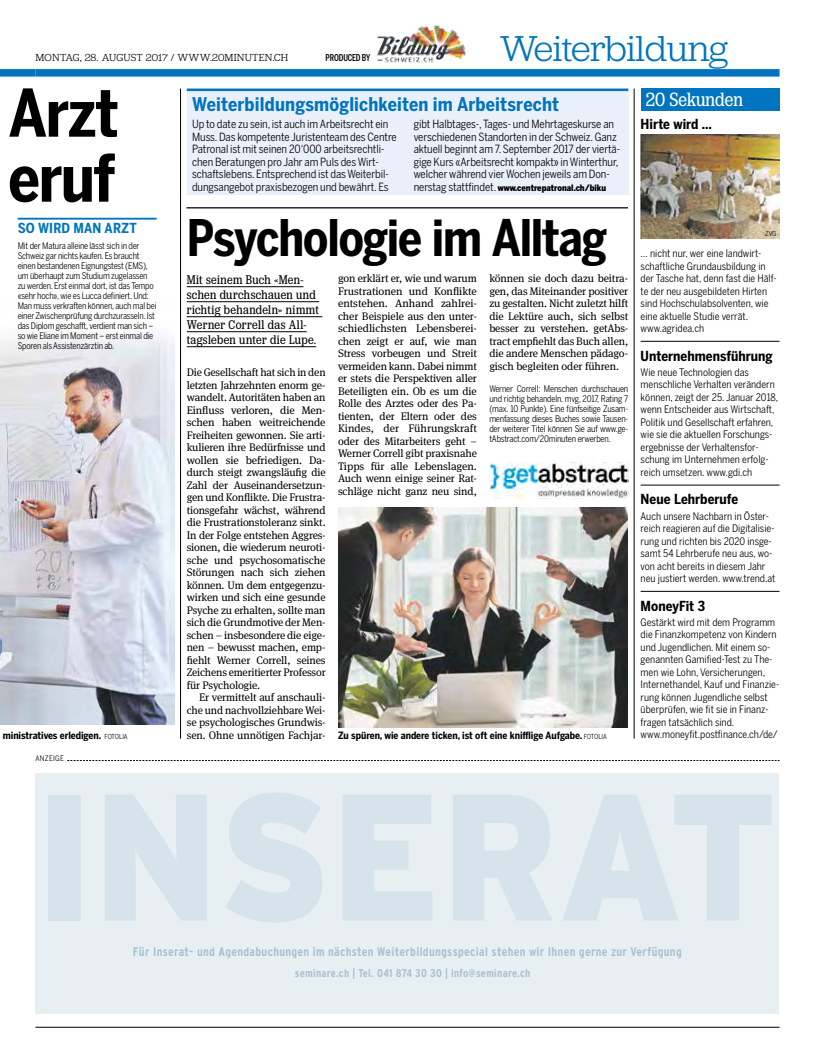
<style>
.page{position:relative;width:815px;height:1063px;background:#fff}
.page>*{position:absolute;margin:0;border:0;box-sizing:border-box;transform-origin:0 0}
.t1{font:700 65px/65px "Benton Sans Cond";letter-spacing:-.02em;color:#000}
.t2{font:700 50px "Benton Sans Cond";letter-spacing:-.025em;color:#000}
.t3{font:300 37.5px "Jubilat";letter-spacing:-.01em;color:#0074be}
.t4{font:20px "Jubilat Cond";color:#fff}
.t5{font:700 18.75px "Benton Sans Cond";letter-spacing:.01em;color:#0074be}
.t6{font:700 13.75px "Benton Sans Cond";color:#000}
.t7{font:700 13.75px "Benton Sans Cond";letter-spacing:.015em;color:#0074be}
.t8{font:13.12px/15px "Jubilat Cond";letter-spacing:.025em;color:#000}
.t9{font:700 condensed 12.5px "Interstate";letter-spacing:.025em;color:#a8c1cf}
.t10{font:11.25px/12.5px "Benton Sans Cond";letter-spacing:-.005em;color:#000}
.t11{font:700 condensed 11.25px "Interstate";letter-spacing:.025em;color:#a8c1cf}
.t12{font:11px/12.5px "Meta Serif OT";letter-spacing:-.01em;color:#000;text-align:justify}
.t13{font:300 10.62px "Jubilat";letter-spacing:.02em;color:#000}
.t14{font:10.25px/12.5px "Benton Sans Cond";color:#000}
.t15{font:700 10px "Benton Sans Cond";letter-spacing:-.005em;color:#000}
.t16{font:500 9.38px "Benton Sans Comp";letter-spacing:-.015em;color:#000}
.t17{font:9px/10px "Benton Sans Cond";letter-spacing:-.02em;color:#000;text-align:justify}
.t18{font:900 8.75px "Benton Sans Cond";color:#000}
.t19{font:7.5px "Benton Sans Cond";letter-spacing:.04em;color:#000}
.t20{font:6.88px "Benton Sans Cond";color:#000}
.s1{font-weight:400;font-size:11.25px}
.s2{font-weight:400;font-size:6.88px}
</style>
<div class="page">
<div style="left:35px;top:69px;width:745px;height:8px;background:#0074be"></div>
<div style="left:0;top:69px;width:35px;height:8px;background:#0074be"></div>
<div style="left:641px;top:89px;width:139px;height:22px;background:#0074be"></div>
<hr style="left:641px;top:341px;width:139px;height:1px;background:#000">
<hr style="left:641px;top:485px;width:139px;height:1px;background:#000">
<hr style="left:641px;top:591px;width:139px;height:1px;background:#000">
<svg style="left:67px;top:760px;width:713px;height:1px"></svg>
<hr style="left:634px;top:89px;width:1px;height:650px;background:#000">
<hr style="left:180px;top:89px;width:1px;height:650px;background:#000">
<div style="left:187px;top:89px;width:441px;height:106px;background:#e9f0fa"></div>
<hr style="left:187px;top:89px;width:441px;height:2px;background:#0074be">
<hr style="left:187px;top:286px;width:116px;height:1px;background:#000">
<hr style="left:187px;top:301px;width:132px;height:1px;background:#000">
<hr style="left:187px;top:316px;width:135px;height:1px;background:#000">
<hr style="left:187px;top:331px;width:120px;height:1px;background:#000">
<hr style="left:187px;top:346px;width:129px;height:1px;background:#000">
<hr style="left:186px;top:207px;width:442px;height:1px;background:#000">
<img style="left:489px;top:462px;width:139px;height:36px">
<img style="left:338px;top:507px;width:290px;height:220px">
<img style="left:0;top:330px;width:174px;height:394px">
<hr style="left:18px;top:218px;width:139px;height:2px;background:#0074be">
<hr style="left:35px;top:1027px;width:745px;height:1px;background:#000">
<img style="left:377px;top:24px;width:89px;height:39px">
<img style="left:641px;top:134px;width:139px;height:105px">
<div style="left:35px;top:773px;width:744px;height:241px;background:#e8eff3"></div>
<h3 class="t3" style="left:500px;top:29px;width:230px">Weiterbildung</h3>
<h3 class="t4" style="left:646px;top:88px;width:99px">20 Sekunden</h3>
<p class="t6" style="left:641px;top:116px;width:73px">Hirte wird …</p>
<p class="t13" style="left:35px;top:52px;width:254px">MONTAG, 28. AUGUST 2017 / WWW.20MINUTEN.CH</p>
<p class="t16" style="left:326px;top:52px;width:46px">PRODUCED BY</p>
<h1 class="t1" style="left:8px;top:80px;width:112px">Arzt eruf</h1>
<h3 class="t5" style="left:192px;top:93px;width:368px">Weiterbildungsmöglichkeiten im Arbeitsrecht</h3>
<p class="t10" style="left:192px;top:118px;width:206px">Up to date zu sein, ist auch im Arbeitsrecht ein Muss. Das kompetente Juristenteam des Centre Patronal ist mit seinen 20‘000 arbeitsrechtli&shy;chen Beratungen pro Jahr am Puls des Wirt&shy;schaftslebens. Entsprechend ist das Weiterbil&shy;dungsangebot praxisbezogen und bewährt. Es</p>
<p class="t10" style="left:414px;top:118px;width:208px">gibt Halbtages-, Tages- und Mehrtageskurse an verschiedenen Standorten in der Schweiz. Ganz aktuell beginnt am 7. September 2017 der viertä&shy;gige Kurs «Arbeitsrecht kompakt» in Winterthur, welcher während vier Wochen jeweils am Don-</p>
<p class="t18" style="left:414px;top:182px;width:194px"><span class="s1">nerstag stattfindet.</span> www.centrepatronal.ch/biku</p>
<p class="t7" style="left:18px;top:220px;width:121px">SO WIRD MAN ARZT</p>
<p class="t17" style="left:18px;top:241px;width:140px;text-align:left">Mit der Matura alleine lässt sich in der Schweiz gar nichts kaufen. Es braucht einen bestandenen Eignungstest (EMS), um überhaupt zum Studium zugelassen zu werden. Erst einmal dort, ist das Tempo «sehr hoch», wie es Lucca definiert. Und:<br>Man muss verkraften können, auch mal bei einer Zwischenprüfung durchzurasseln. Ist das Diplom geschafft, verdient man sich – so wie Eliane im Moment – erst einmal die Sporen als Assistenzärztin ab.</p>
<p class="t15" style="left:3px;top:729px;width:126px">ministratives erledigen. <span class="s2">FOTOLIA</span></p>
<p class="t19" style="left:35px;top:754px;width:30px">ANZEIGE</p>
<h2 class="t2" style="left:187px;top:208px;width:422px">Psychologie im Alltag</h2>
<p class="t8" style="left:187px;top:272px;width:134px">Mit seinem Buch «Men&shy;schen durchschauen und richtig behandeln» nimmt<br>Werner Correll das All&shy;tagsleben unter die Lupe.</p>
<p class="t12" style="left:187px;top:366px;width:140px">Die Gesellschaft hat sich in den letzten Jahrzehnten enorm ge&shy;wandelt. Autoritäten haben an Einfluss verloren, die Men&shy;schen haben weitreichende Freiheiten gewonnen. Sie arti&shy;kulieren ihre Bedürfnisse und wollen sie befriedigen. Da&shy;durch steigt zwangsläufig die Zahl der Auseinandersetzun&shy;gen und Konflikte. Die Frustra&shy;tionsgefahr wächst, während die Frustrationstoleranz sinkt.<br>In der Folge entstehen Aggres&shy;sionen, die wiederum neuroti&shy;sche und psychosomatische Störungen nach sich ziehen können. Um dem entgegenzu&shy;wirken und sich eine gesunde Psyche zu erhalten, sollte man sich die Grundmotive der Men&shy;schen – insbesondere die eige&shy;nen – bewusst machen, emp&shy;fiehlt Werner Correll, seines Zeichens emeritierter Professor für Psychologie.</p>
<p class="t12" style="left:187px;top:691px;width:140px;text-indent:12px">Er vermittelt auf anschauli&shy;che und nachvollziehbare Wei&shy;se psychologisches Grundwis&shy;sen. Ohne unnötigen Fachjar-</p>
<p class="t12" style="left:338px;top:273px;width:140px">gon erklärt er, wie und warum Frustrationen und Konflikte entstehen. Anhand zahlrei&shy;cher Beispiele aus den unter&shy;schiedlichsten Lebensberei&shy;chen zeigt er auf, wie man Stress vorbeugen und Streit vermeiden kann. Dabei nimmt er stets die Perspektiven aller Beteiligten ein. Ob es um die Rolle des Arztes oder des Pa&shy;tienten, der Eltern oder des Kindes, der Führungskraft oder des Mitarbeiters geht – Werner Correll gibt praxisnahe Tipps für alle Lebenslagen.<br>Auch wenn einige seiner Rat&shy;schläge nicht ganz neu sind,</p>
<p class="t12" style="left:489px;top:273px;width:140px">können sie doch dazu beitra&shy;gen, das Miteinander positiver zu gestalten. Nicht zuletzt hilft die Lektüre auch, sich selbst besser zu verstehen. getAbs&shy;tract empfiehlt das Buch allen, die andere Menschen pädago&shy;gisch begleiten oder führen.</p>
<p class="t17" style="left:489px;top:384px;width:140px">Werner Correll: Menschen durchschauen und richtig behandeln. mvg, 2017, Rating 7 (max. 10 Punkte). Eine fünfseitige Zusam&shy;menfassung dieses Buches sowie Tausen&shy;der weiterer Titel können Sie auf www.ge&shy;tAbstract.com/20minuten erwerben.</p>
<p class="t15" style="left:338px;top:729px;width:271px">Zu spüren, wie andere ticken, ist oft eine knifflige Aufgabe. <span class="s2">FOTOLIA</span></p>
<p class="t20" style="left:765px;top:230px;width:13px">ZVG</p>
<p class="t14" style="left:641px;top:247px;width:137px">… nicht nur, wer eine landwirt&shy;schaftliche Grundausbildung in der Tasche hat, denn fast die Hälf&shy;te der neu ausgebildeten Hirten sind Hochschulabsolventen, wie eine aktuelle Studie verrät. www.agridea.ch</p>
<p class="t6" style="left:641px;top:347px;width:134px">Unternehmensführung</p>
<p class="t14" style="left:641px;top:366px;width:139px">Wie neue Technologien das menschliche Verhalten verändern können, zeigt der 25. Januar 2018, wenn Entscheider aus Wirtschaft,<br>Politik und Gesellschaft erfahren, wie sie die aktuellen Forschungs&shy;ergebnisse der Verhaltensfor&shy;schung im Unternehmen erfolg&shy;reich umsetzen. www.gdi.ch</p>
<p class="t6" style="left:641px;top:491px;width:99px">Neue Lehrberufe</p>
<p class="t14" style="left:641px;top:510px;width:136px">Auch unsere Nachbarn in Öster&shy;reich reagieren auf die Digitalisie&shy;rung und richten bis 2020 insge&shy;samt 54 Lehrberufe neu aus, wo&shy;von acht bereits in diesem Jahr neu justiert werden. www.trend.at</p>
<p class="t6" style="left:641px;top:598px;width:66px">MoneyFit 3</p>
<p class="t14" style="left:641px;top:616px;width:140px">Gestärkt wird mit dem Programm die Finanzkompetenz von Kindern und Jugendlichen. Mit einem so&shy;genannten Gamified-Test zu The&shy;men wie Lohn, Versicherungen,<br>Internethandel, Kauf und Finanzie&shy;rung können Jugendliche selbst überprüfen, wie fit sie in Finanz&shy;fragen tatsächlich sind. www.moneyfit.postfinance.ch/de/</p>
<p class="t9" style="left:133px;top:945px;width:550px">Für Inserat- und Agendabuchungen im nächsten Weiterbildungsspecial stehen wir Ihnen gerne zur Verfügung</p>
<p class="t11" style="left:295px;top:967px;width:237px">seminare.ch | Tel. 041 874 30 30 | info@seminare.ch</p>
</div>
